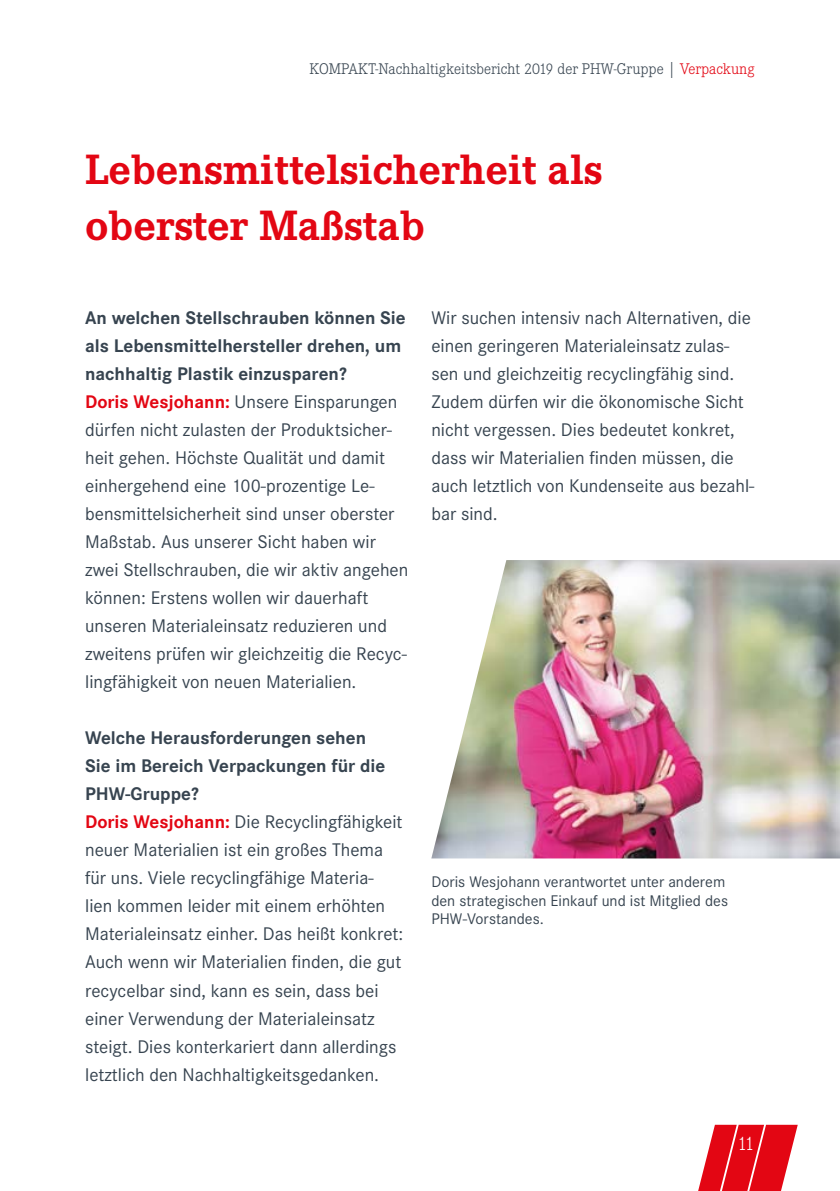
<style>
.page{position:relative;width:840px;height:1191px;background:#fff}
.page>*{position:absolute;margin:0;border:0;box-sizing:border-box;transform-origin:0 0}
.t1{font:700 44px/56px "Corporate E";color:#e30613}
.t2{font:300 20px "Corporate E";color:#fff}
.t3{font:19px/28px "Corporate S";color:#374450}
.t4{font:16px/18px "Corporate S";color:#374450}
.t5{font:300 16px "Corporate E";color:#374450}
.s1{color:#e30613}
.s2{font-weight:700}
.s3{font-weight:700;color:#e30613}
</style>
<div class="page">
<img style="left:431px;top:560px;width:408px;height:298px">
<svg style="left:698px;top:1124px;width:99px;height:67px"></svg>
<p class="t5" style="left:309px;top:61px;width:446px">KOMPAKT-Nachhaltigkeitsbericht 2019 der PHW-Gruppe | <span class="s1">Verpackung</span></p>
<h1 class="t1" style="left:85px;top:142px;width:519px">Lebensmittelsicherheit als oberster Maßstab</h1>
<p class="t3" style="left:85px;top:304px;width:324px"><span class="s2">An welchen Stellschrauben können Sie als Lebensmittelhersteller drehen, um nachhaltig Plastik einzusparen?<br></span><span class="s3">Doris Wesjohann:</span> Unsere Einsparungen dürfen nicht zulasten der Produktsicher&shy;heit gehen. Höchste Qualität und damit einhergehend eine 100-prozentige Le&shy;bensmittelsicherheit sind unser oberster Maßstab. Aus unserer Sicht haben wir zwei Stellschrauben, die wir aktiv angehen können: Erstens wollen wir dauerhaft unseren Materialeinsatz reduzieren und zweitens prüfen wir gleichzeitig die Recyc&shy;lingfähigkeit von neuen Materialien.</p>
<p class="t3" style="left:85px;top:724px;width:319px"><span class="s2">Welche Herausforderungen sehen<br>Sie im Bereich Verpackungen für die PHW-Gruppe?<br></span><span class="s3">Doris Wesjohann:</span> Die Recyclingfähigkeit neuer Materialien ist ein großes Thema für uns. Viele recyclingfähige Materia&shy;lien kommen leider mit einem erhöhten Materialeinsatz einher. Das heißt konkret:<br>Auch wenn wir Materialien finden, die gut recycelbar sind, kann es sein, dass bei einer Verwendung der Materialeinsatz steigt. Dies konterkariert dann allerdings letztlich den Nachhaltigkeitsgedanken.</p>
<p class="t3" style="left:431px;top:304px;width:324px">Wir suchen intensiv nach Alternativen, die einen geringeren Materialeinsatz zulas&shy;sen und gleichzeitig recyclingfähig sind.<br>Zudem dürfen wir die ökonomische Sicht nicht vergessen. Dies bedeutet konkret, dass wir Materialien finden müssen, die auch letztlich von Kundenseite aus bezahl&shy;bar sind.</p>
<p class="t4" style="left:431px;top:873px;width:298px">Doris Wesjohann verantwortet unter anderem den strategischen Einkauf und ist Mitglied des<br>PHW-Vorstandes.</p>
<p class="t2" style="left:737px;top:1132px;width:19px">11</p>
</div>
